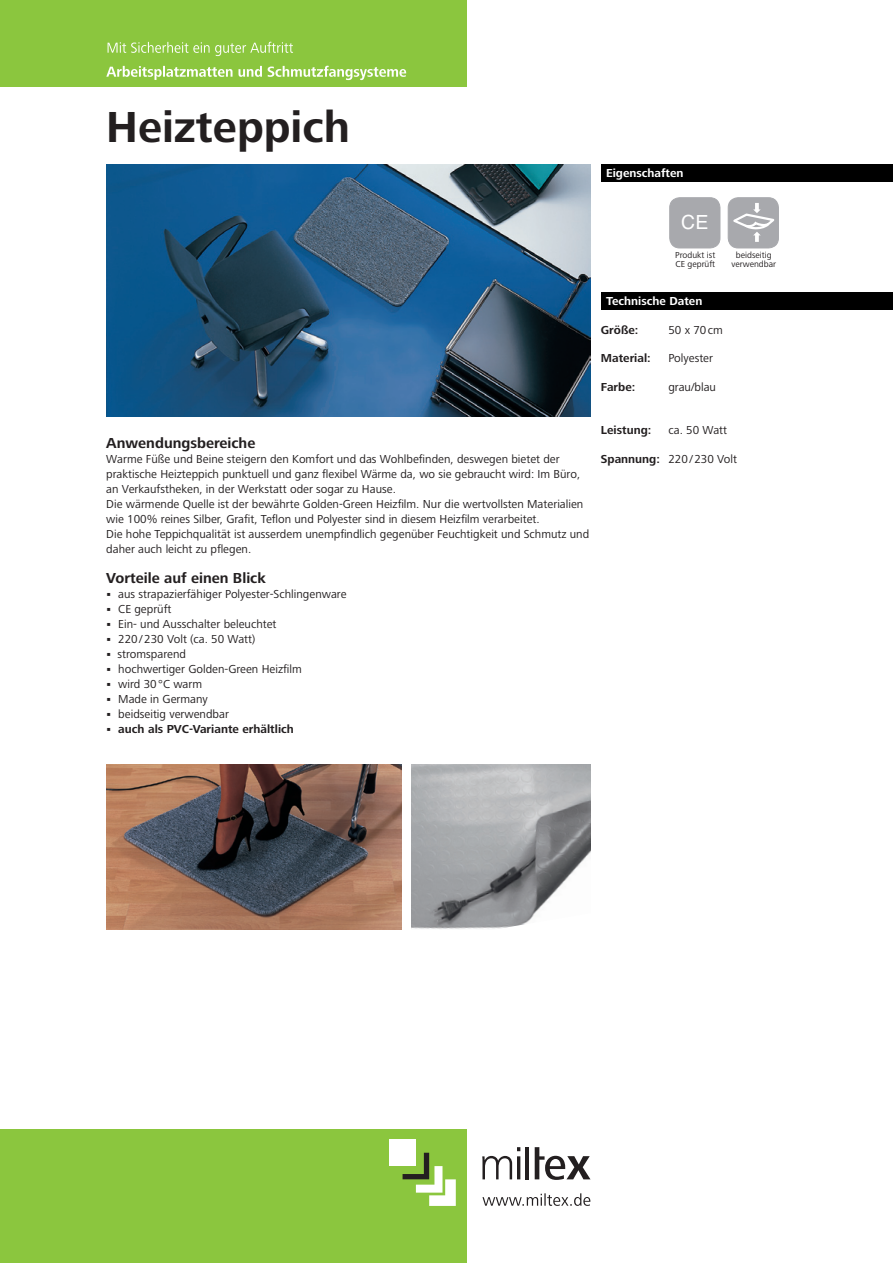
<style>
.page{position:relative;width:893px;height:1263px;background:#fff}
.page>*{position:absolute;margin:0;border:0;box-sizing:border-box;transform-origin:0 0}
.t1{font:700 45px "Frutiger Next LT";color:#231f20}
.t2{font:19.5px "Helvetica";color:#fff}
.t3{font:700 15px "Frutiger Next LT";color:#231f20}
.t4{font:12px/15px "Frutiger Next LT";color:#231f20}
.t5{font:700 12px "Frutiger Next LT";color:#231f20}
.t6{font:700 12px "Frutiger Next LT";color:#fff}
.t7{font:9px/9px "Frutiger Next LT";color:#231f20}
.s1{font-weight:700}
</style>
<div class="page">
<div style="left:0;top:0;width:467px;height:87px;background:#8bc63e"></div>
<div style="left:0;top:1129px;width:467px;height:134px;background:#8bc63e"></div>
<svg style="left:482px;top:1147px;width:38px;height:32px"></svg>
<hr style="left:526px;top:1147px;width:3px;height:32px;background:#231f20">
<svg style="left:535px;top:1147px;width:55px;height:33px"></svg>
<div style="left:389px;top:1139px;width:27px;height:27px;background:#fff"></div>
<svg style="left:403px;top:1153px;width:53px;height:53px"></svg>
<div style="left:601px;top:292px;width:292px;height:18px;background:#000"></div>
<div style="left:601px;top:164px;width:292px;height:18px;background:#000"></div>
<svg style="left:108px;top:42px;width:185px;height:14px"></svg>
<svg style="left:106px;top:66px;width:300px;height:14px"></svg>
<svg style="left:482px;top:1193px;width:108px;height:13px"></svg>
<div style="left:670px;top:198px;width:50px;height:50px;background:#a8a9ad;border-radius:10px"></div>
<div style="left:669px;top:197px;width:51px;height:51px;border:1px solid #a8a9ad;border-radius:10px"></div>
<img style="left:106px;top:164px;width:484px;height:253px">
<img style="left:106px;top:764px;width:295px;height:165px">
<div style="left:728px;top:198px;width:50px;height:50px;background:#a8a9ad;border-radius:10px"></div>
<div style="left:728px;top:197px;width:51px;height:51px;border:1px solid #a8a9ad;border-radius:10px"></div>
<svg style="left:729px;top:203px;width:49px;height:39px"></svg>
<img style="left:412px;top:764px;width:178px;height:165px">
<h1 class="t1" style="left:106px;top:102px;width:245px">Heizteppich</h1>
<p class="t6" style="left:606px;top:166px;width:79px">Eigenschaften</p>
<p class="t3" style="left:106px;top:434px;width:151px">Anwendungsbereiche</p>
<p class="t4" style="left:106px;top:451px;width:484px">Warme Füße und Beine steigern den Komfort und das Wohlbefinden, deswegen bietet der praktische Heizteppich punktuell und ganz flexibel Wärme da, wo sie gebraucht wird: Im Büro, an Verkaufstheken, in der Werkstatt oder sogar zu Hause.<br>Die wärmende Quelle ist der bewährte Golden-Green Heizfilm. Nur die wertvollsten Materialien wie 100% reines Silber, Grafit, Teflon und Polyester sind in diesem Heizfilm verarbeitet.<br>Die hohe Teppichqualität ist ausserdem unempfindlich gegenüber Feuchtigkeit und Schmutz und daher auch leicht zu pflegen.</p>
<p class="t3" style="left:106px;top:569px;width:161px">Vorteile auf einen Blick</p>
<p class="t4" style="left:118px;top:586px;width:231px">aus strapazierfähiger Polyester-Schlingenware<br>CE geprüft<br>Ein- und Ausschalter beleuchtet<br>220 / 230 Volt (ca. 50 Watt)<br>stromsparend<br>hochwertiger Golden-Green Heizfilm<br>wird 30 °C warm<br>Made in Germany<br>beidseitig verwendbar</p>
<p class="t5" style="left:118px;top:722px;width:177px">auch als PVC-Variante erhältlich</p>
<h2 class="t2" style="left:681px;top:209px;width:29px">CE</h2>
<p class="t7" style="left:675px;top:251px;width:42px">Produkt ist<br>CE geprüft</p>
<p class="t7" style="left:731px;top:251px;width:46px;text-align:center">beidseitig verwendbar</p>
<p class="t6" style="left:606px;top:294px;width:98px">Technische Daten</p>
<p class="t5" style="left:601px;top:323px;width:39px">Größe:</p>
<p class="t4" style="left:668px;top:322px;width:56px">50 x 70 cm</p>
<p class="t5" style="left:601px;top:352px;width:51px">Material:</p>
<p class="t4" style="left:668px;top:351px;width:46px">Polyester</p>
<p class="t5" style="left:601px;top:380px;width:36px">Farbe:</p>
<p class="t4" style="left:668px;top:380px;width:49px">grau/blau</p>
<p class="t5" style="left:601px;top:424px;width:52px">Leistung:</p>
<p class="t4" style="left:668px;top:423px;width:60px">ca. 50 Watt</p>
<p class="t4" style="left:601px;top:452px;width:138px"><span class="s1">Spannung:</span> 220 / 230 Volt</p>
</div>
